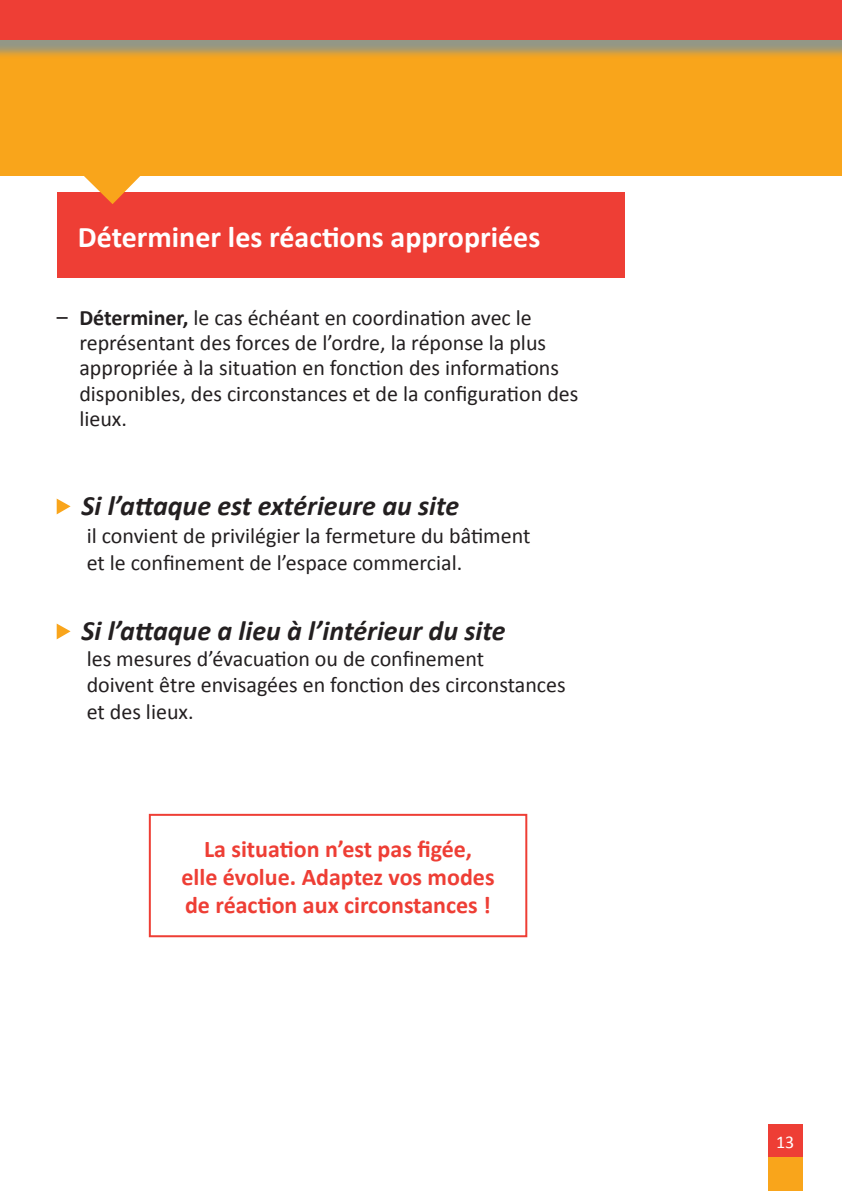
<style>
.page{position:relative;width:842px;height:1191px;background:#fff}
.page>*{position:absolute;margin:0;border:0;box-sizing:border-box;transform-origin:0 0}
.t1{font:700 30px "Calibri";color:#fff}
.t2{font:italic 700 28px "Calibri";color:#231f20}
.t3{font:700 24px/28px "Calibri";color:#ee3e35;text-align:center}
.t4{font:22px/25.4px "Calibri";color:#231f20}
.t5{font:18px "Calibri";color:#fff}
.s1{font-weight:700}
</style>
<div class="page">
<div style="left:768px;top:1124px;width:34px;height:33px;background:#ee3e35"></div>
<div style="left:768px;top:1157px;width:34px;height:34px;background:#f9a51b"></div>
<div style="left:0;top:0;width:842px;height:176px;background:#f9a51b"></div>
<div style="left:0;top:0;width:842px;height:59px;background:#7a94a1;opacity:.8"></div>
<div style="left:0;top:0;width:842px;height:40px;background:#ee3e35"></div>
<div style="left:57px;top:193px;width:567px;height:85px;background:#ee3e35"></div>
<svg style="left:57px;top:498px;width:14px;height:16px"></svg>
<svg style="left:57px;top:623px;width:14px;height:16px"></svg>
<svg style="left:78px;top:176px;width:68px;height:28px"></svg>
<div style="left:149px;top:814px;width:378px;height:123px;border:2px solid #ee3e35"></div>
<h1 class="t1" style="left:78px;top:218px;width:464px">Déterminer les réactions appropriées</h1>
<p class="t4" style="left:79px;top:304px;width:500px;text-indent:-23px">͵͵ <span class="s1">Déterminer,</span> le cas échéant en coordination avec le représentant des forces de l’ordre, la réponse la plus appropriée à la situation en fonction des informations disponibles, des circonstances et de la configuration des lieux.</p>
<p class="t2" style="left:81px;top:488px;width:379px">Si l’attaque est extérieure au site</p>
<p class="t4" style="left:87px;top:522px;width:445px;line-height:26.4px">il convient de privilégier la fermeture du bâtiment et le confinement de l’espace commercial.</p>
<p class="t2" style="left:81px;top:613px;width:426px">Si l’attaque a lieu à l’intérieur du site</p>
<p class="t4" style="left:87px;top:644px;width:481px;line-height:26.4px">les mesures d’évacuation ou de confinement<br>doivent être envisagées en fonction des circonstances et des lieux.</p>
<p class="t3" style="left:182px;top:833px;width:314px">La situation n’est pas figée,<br>elle évolue. Adaptez vos modes de réaction aux circonstances !</p>
<p class="t5" style="left:776px;top:1130px;width:20px">13</p>
</div>
